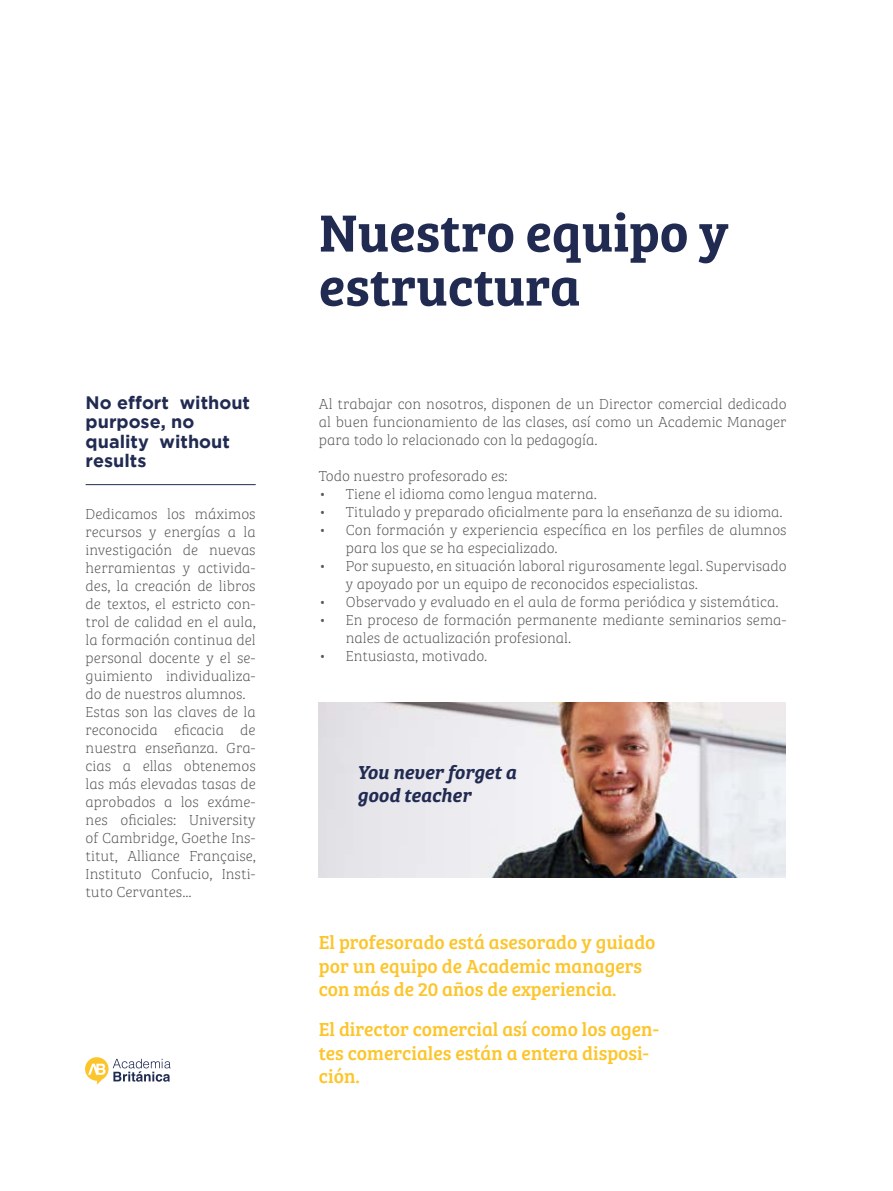
<style>
.page{position:relative;width:893px;height:1191px;background:#fff}
.page>*{position:absolute;margin:0;border:0;box-sizing:border-box;transform-origin:0 0}
.t1{font:54px/54px "Bree Serif Sb";color:#212b52}
.t2{font:19.5px/23.4px "Bree Serif";color:#fdc52c}
.t3{font:italic 19.5px/23.4px "Bree Serif Sb";letter-spacing:-.005em;color:#212b52}
.t4{font:700 18px/19.5px "Gotham";color:#212b52}
.t5{font:15px/18px "Bree Serif Th";color:#575756}
</style>
<div class="page">
<img style="left:319px;top:703px;width:466px;height:174px">
<hr style="left:86px;top:484px;width:170px;height:1px;background:#212b52">
<svg style="left:85px;top:1057px;width:86px;height:27px"></svg>
<p class="t4" style="left:86px;top:392px;width:166px">No effort without purpose, no quality without results</p>
<p class="t5" style="left:86px;top:504px;width:172px">Dedicamos los máximos recursos y energías a la investigación de nuevas herramientas y activida&shy;des, la creación de libros de textos, el estricto con&shy;trol de calidad en el aula, la formación continua del personal docente y el se&shy;guimiento individualiza&shy;do de nuestros alumnos.<br>Estas son las claves de la reconocida eficacia de nuestra enseñanza. Gra&shy;cias a ellas obtenemos las más elevadas tasas de aprobados a los exáme&shy;nes oficiales: University of Cambridge, Goethe Ins&shy;titut, Alliance Française,<br>Instituto Confucio, Insti&shy;tuto Cervantes...</p>
<h1 class="t1" style="left:319px;top:202px;width:411px">Nuestro equipo y estructura</h1>
<p class="t5" style="left:319px;top:394px;width:469px;text-align:justify">Al trabajar con nosotros, disponen de un Director comercial dedicado al buen funcionamiento de las clases, así como un Academic Manager para todo lo relacionado con la pedagogía.</p>
<p class="t5" style="left:319px;top:466px;width:190px">Todo nuestro profesorado es:</p>
<p class="t5" style="left:319px;top:484px;width:279px">• Tiene el idioma como lengua materna.</p>
<p class="t5" style="left:319px;top:502px;width:465px">• Titulado y preparado oficialmente para la enseñanza de su idioma.</p>
<p class="t5" style="left:346px;top:520px;width:442px;text-indent:-27px">• Con formación y experiencia específica en los perfiles de alumnos para los que se ha especializado.</p>
<p class="t5" style="left:346px;top:556px;width:442px;text-indent:-27px">• Por supuesto, en situación laboral rigurosamente legal. Supervisado y apoyado por un equipo de reconocidos especialistas.</p>
<p class="t5" style="left:319px;top:592px;width:461px">• Observado y evaluado en el aula de forma periódica y sistemática.</p>
<p class="t5" style="left:346px;top:610px;width:442px;text-indent:-27px">• En proceso de formación permanente mediante seminarios sema&shy;nales de actualización profesional.</p>
<p class="t5" style="left:319px;top:646px;width:170px">• Entusiasta, motivado.</p>
<h2 class="t3" style="left:357px;top:759px;width:161px">You never forget a good teacher</h2>
<h2 class="t2" style="left:319px;top:929px;width:338px">El profesorado está asesorado y guiado por un equipo de Academic managers con más de 20 años de experiencia.</h2>
<h2 class="t2" style="left:319px;top:1017px;width:341px">El director comercial así como los agen&shy;tes comerciales están a entera disposi&shy;ción.</h2>
</div>
